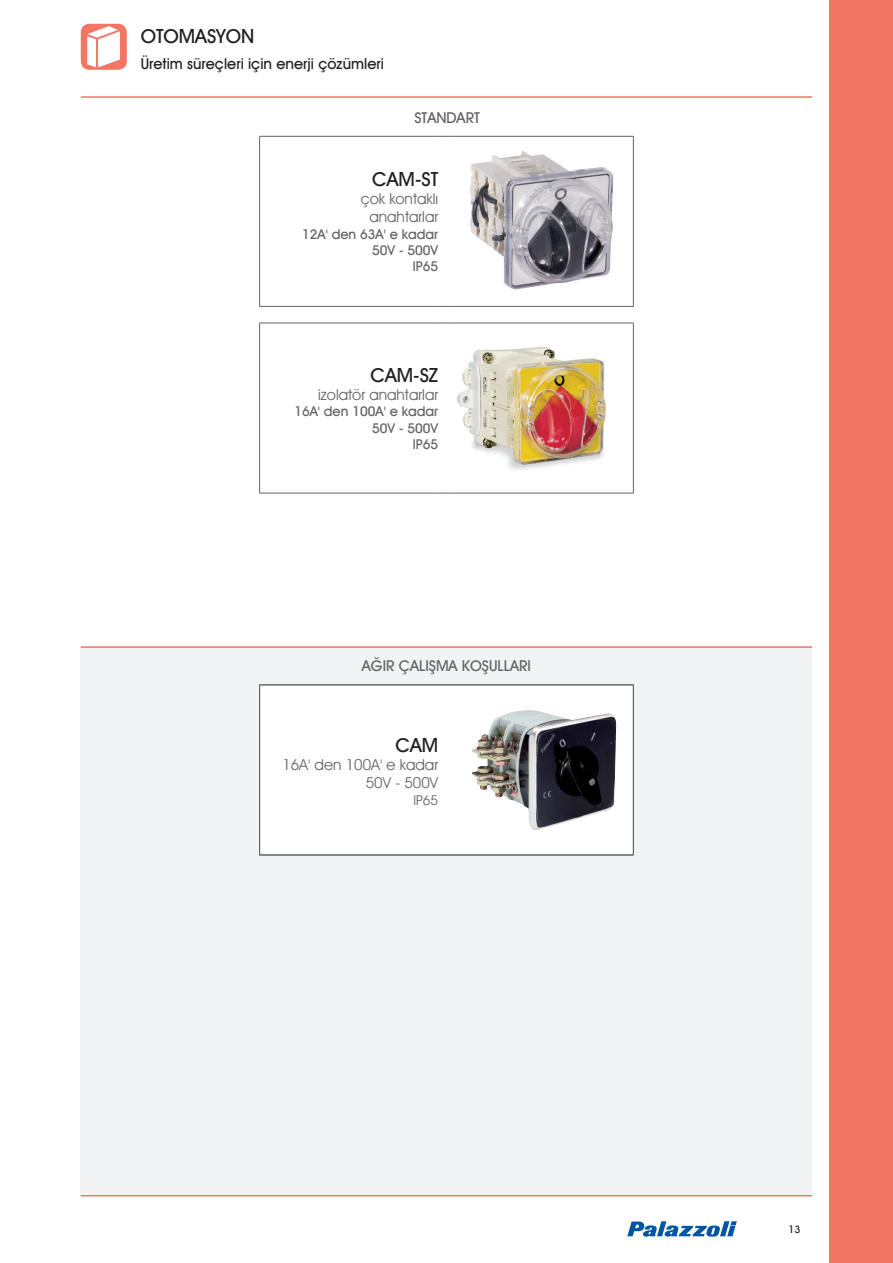
<style>
.page{position:relative;width:893px;height:1263px;background:#fff}
.page>*{position:absolute;margin:0;border:0;box-sizing:border-box;transform-origin:0 0}
.t1{font:500 19.5px "Avant Garde IT Cby BT";color:#231f20}
.t2{font:15px/18px "Avant Garde IT Cby BT";color:#636366;text-align:center}
.t3{font:500 15px "Avant Garde IT Cby BT";color:#231f20}
.t4{font:500 15px "Avant Garde IT Cby BT";color:#636366}
.t5{font:500 13.5px/16.2px "Avant Garde IT Cby BT";color:#636366;text-align:right}
.t6{font:13.5px "Avant Garde IT Cby BT";color:#636366}
.t7{font:500 10.5px "Avant Garde IT Cby BT";color:#231f20}
</style>
<div class="page">
<svg style="left:627px;top:1221px;width:110px;height:16px"></svg>
<div style="left:81px;top:24px;width:46px;height:46px;background:#f37665;border-radius:9px"></div>
<svg style="left:87px;top:26px;width:33px;height:41px"></svg>
<hr style="left:81px;top:1195px;width:731px;height:1px;background:#f37665">
<hr style="left:81px;top:96px;width:731px;height:2px;background:#f37665">
<div style="left:829px;top:0;width:64px;height:1263px;background:#f37665"></div>
<div style="left:81px;top:646px;width:731px;height:549px;background:#f2f3f4"></div>
<hr style="left:81px;top:646px;width:731px;height:2px;background:#f37665">
<img style="left:470px;top:151px;width:144px;height:138px">
<div style="left:260px;top:686px;width:373px;height:169px;background:#fff"></div>
<img style="left:472px;top:710px;width:144px;height:121px">
<img style="left:456px;top:346px;width:150px;height:124px">
<hr style="left:259px;top:136px;width:179px;height:1px;background:#636366">
<hr style="left:259px;top:137px;width:1px;height:169px;background:#636366">
<svg style="left:438px;top:136px;width:17px;height:1px"></svg>
<hr style="left:455px;top:136px;width:179px;height:1px;background:#636366">
<hr style="left:633px;top:137px;width:1px;height:169px;background:#636366">
<hr style="left:259px;top:306px;width:179px;height:1px;background:#636366">
<svg style="left:438px;top:306px;width:17px;height:1px"></svg>
<hr style="left:455px;top:306px;width:179px;height:1px;background:#636366">
<hr style="left:259px;top:323px;width:179px;height:1px;background:#636366">
<hr style="left:259px;top:323px;width:1px;height:170px;background:#636366">
<svg style="left:438px;top:323px;width:17px;height:1px"></svg>
<hr style="left:455px;top:323px;width:179px;height:1px;background:#636366">
<hr style="left:633px;top:323px;width:1px;height:170px;background:#636366">
<hr style="left:259px;top:493px;width:179px;height:1px;background:#636366">
<svg style="left:438px;top:493px;width:17px;height:1px"></svg>
<hr style="left:455px;top:493px;width:179px;height:1px;background:#636366">
<hr style="left:259px;top:685px;width:179px;height:1px;background:#636366">
<hr style="left:259px;top:685px;width:1px;height:170px;background:#636366">
<svg style="left:438px;top:685px;width:17px;height:1px"></svg>
<hr style="left:455px;top:685px;width:179px;height:1px;background:#636366">
<hr style="left:633px;top:685px;width:1px;height:170px;background:#636366">
<hr style="left:259px;top:855px;width:179px;height:1px;background:#636366">
<svg style="left:438px;top:855px;width:17px;height:1px"></svg>
<hr style="left:455px;top:855px;width:179px;height:1px;background:#636366">
<h1 class="t1" style="left:141px;top:24px;width:115px">OTOMASYON</h1>
<p class="t3" style="left:141px;top:55px;width:245px">Üretim süreçleri için enerji çözümleri</p>
<p class="t4" style="left:414px;top:108px;width:67px">STANDART</p>
<h1 class="t1" style="left:372px;top:168px;width:68px">CAM-ST</h1>
<p class="t2" style="left:361px;top:190px;width:79px">çok kontaklı anahtarlar</p>
<p class="t5" style="left:302px;top:226px;width:138px">12A' den 63A' e kadar<br>50V - 500V<br>IP65</p>
<h1 class="t1" style="left:370px;top:363px;width:69px">CAM-SZ</h1>
<p class="t2" style="left:318px;top:386px;width:122px">izolatör anahtarlar</p>
<p class="t5" style="left:294px;top:403px;width:145px">16A' den 100A' e kadar<br>50V - 500V<br>IP65</p>
<p class="t4" style="left:362px;top:657px;width:171px">AĞIR ÇALIŞMA KOŞULLARI</p>
<h1 class="t1" style="left:395px;top:734px;width:44px">CAM</h1>
<p class="t2" style="left:282px;top:756px;width:157px;text-align:right">16A' den 100A' e kadar<br>50V - 500V</p>
<p class="t6" style="left:413px;top:791px;width:26px">IP65</p>
<p class="t7" style="left:789px;top:1222px;width:14px">13</p>
</div>
